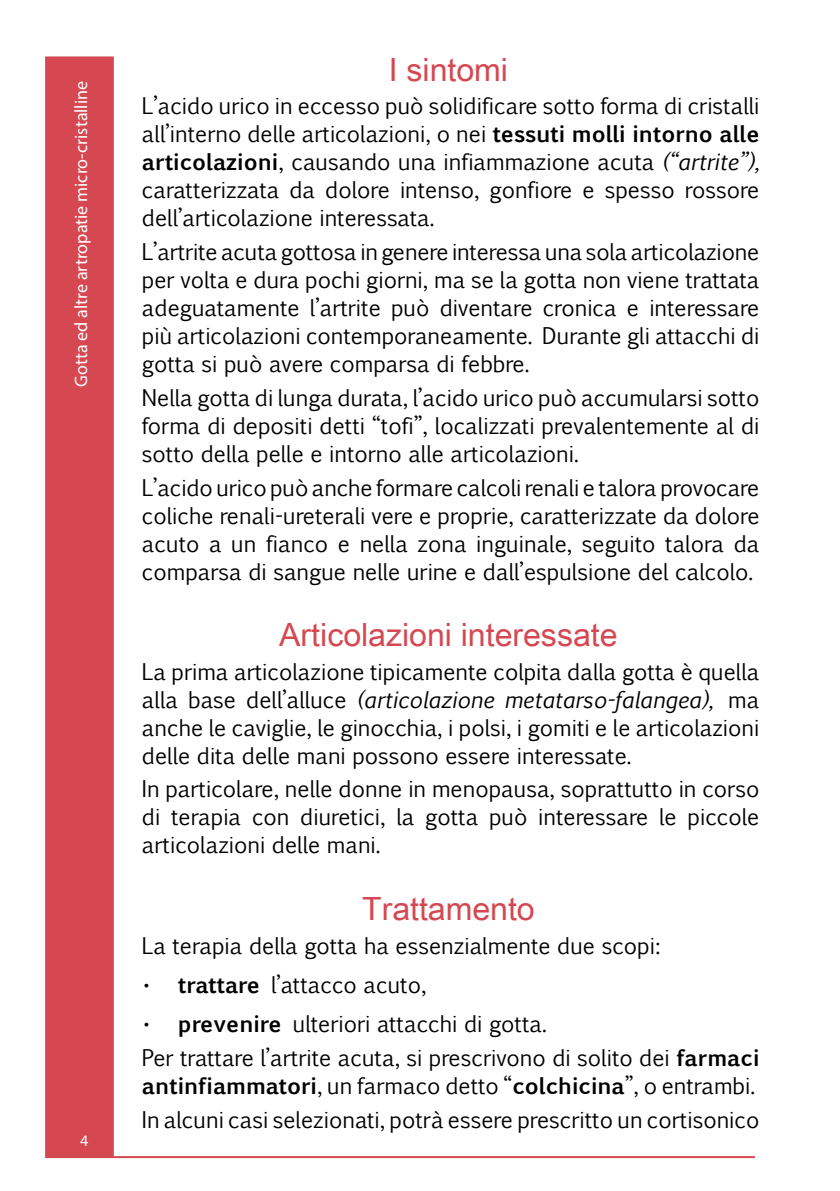
<style>
.page{position:relative;width:840px;height:1191px;background:#fff}
.page>*{position:absolute;margin:0;border:0;box-sizing:border-box;transform-origin:0 0}
.t1{font:32px "Arial Unicode MS";color:#d54851}
.t2{font:22px/28px "Euphemia UCAS";color:#000;text-align:justify}
.t3{font:18px "Myriad Pro";color:#fff}
.t4{font:16px "Myriad Pro";color:#fff}
.s1{font-weight:700}
.s2{font-style:italic}
</style>
<div class="page">
<div style="left:45px;top:57px;width:68px;height:1100px;background:#d54851;border:1px solid #d54851"></div>
<hr style="left:45px;top:1156px;width:709px;height:2px;background:#d54851">
<p class="t3" style="left:70px;top:387px;width:307px;rotate:-90deg">Gotta ed altre artropatie micro-cristalline</p>
<p class="t4" style="left:80px;top:1131px;width:10px">4</p>
<h1 class="t1" style="left:388px;top:46px;width:121px">I sintomi</h1>
<p class="t2" style="left:142px;top:91px;width:618px">L’acido urico in eccesso può solidificare sotto forma di cristalli all’interno delle articolazioni, o nei <span class="s1">tessuti molli intorno alle articolazioni</span>, causando una infiammazione acuta <span class="s2">(“artrite”), </span>caratterizzata da dolore intenso, gonfiore e spesso rossore dell’articolazione interessata.</p>
<p class="t2" style="left:142px;top:237px;width:618px">L’artrite acuta gottosa in genere interessa una sola articolazione per volta e dura pochi giorni, ma se la gotta non viene trattata adeguatamente l’artrite può diventare cronica e interessare più articolazioni contemporaneamente. Durante gli attacchi di gotta si può avere comparsa di febbre.</p>
<p class="t2" style="left:142px;top:382px;width:618px">Nella gotta di lunga durata, l’acido urico può accumularsi sotto forma di depositi detti “tofi”, localizzati prevalentemente al di sotto della pelle e intorno alle articolazioni.</p>
<p class="t2" style="left:142px;top:472px;width:618px">L’acido urico può anche formare calcoli renali e talora provocare coliche renali-ureterali vere e proprie, caratterizzate da dolore acuto a un fianco e nella zona inguinale, seguito talora da comparsa di sangue nelle urine e dall’espulsione del calcolo.</p>
<h1 class="t1" style="left:279px;top:611px;width:339px">Articolazioni interessate</h1>
<p class="t2" style="left:142px;top:656px;width:618px">La prima articolazione tipicamente colpita dalla gotta è quella alla base dell’alluce <span class="s2">(articolazione metatarso-falangea),</span> ma anche le caviglie, le ginocchia, i polsi, i gomiti e le articolazioni delle dita delle mani possono essere interessate.</p>
<p class="t2" style="left:142px;top:774px;width:618px">In particolare, nelle donne in menopausa, soprattutto in corso di terapia con diuretici, la gotta può interessare le piccole articolazioni delle mani.</p>
<h1 class="t1" style="left:362px;top:885px;width:174px">Trattamento</h1>
<p class="t2" style="left:142px;top:930px;width:519px">La terapia della gotta ha essenzialmente due scopi:</p>
<p class="t2" style="left:142px;top:969px;width:286px"><span class="s1">• trattare</span> l’attacco acuto,</p>
<p class="t2" style="left:142px;top:1006px;width:618px;line-height:33.6px"><span class="s1">• prevenire</span> ulteriori attacchi di gotta.<br>Per trattare l’artrite acuta, si prescrivono di solito dei <span class="s1">farmaci</span></p>
<p class="t2" style="left:142px;top:1067px;width:618px;line-height:33.6px"><span class="s1">antinfiammatori</span>, un farmaco detto “<span class="s1">colchicina</span>”, o entrambi.<br>In alcuni casi selezionati, potrà essere prescritto un cortisonico</p>
</div>
